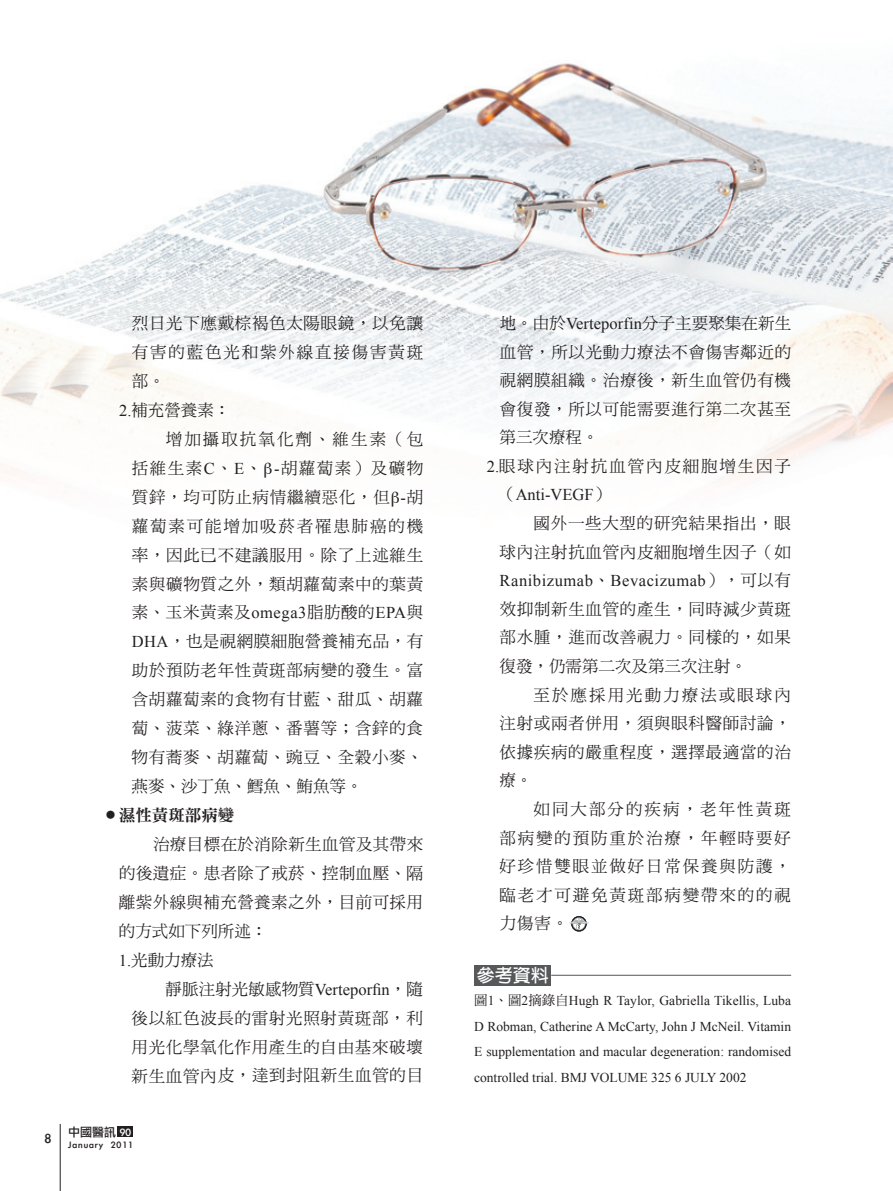
<style>
.page{position:relative;width:893px;height:1191px;background:#fff}
.page>*{position:absolute;margin:0;border:0;box-sizing:border-box;transform-origin:0 0}
.t1{font:700 18px "Lin Gothic";color:#fff}
.t2{font:16.5px/28.7px "DF Ming Std W5";letter-spacing:.04em;color:#231f20;text-align:justify}
.t3{font:16.5px "DF Ming Std W5";letter-spacing:.11em;color:#231f20}
.t4{font:16.5px "Times New Roman";letter-spacing:.035em;color:#231f20}
.t5{font:16.5px "DF Ming Std W5";letter-spacing:.005em;color:#231f20}
.t6{font:16.5px "DF Ming Std W5";letter-spacing:.09em;color:#231f20}
.t7{font:16.5px "DF Ming Std W5";letter-spacing:.125em;color:#231f20}
.t8{font:16.5px "DF Ming Std W5";color:#231f20}
.t9{font:16.5px "Times New Roman";color:#231f20}
.t10{font:16.5px "DF Ming Std W9";color:#231f20}
.t11{font:15px "Li Gothic Med";color:#231f20}
.t12{font:13.5px/25.7px "Times New Roman";color:#231f20;text-align:justify}
.t13{font:12px "Li Gothic Med";color:#231f20}
.t14{font:10.5px "Li Gothic Med";letter-spacing:.09em;color:#231f20}
.s1{font-family:"Times New Roman"}
.s2{color:#fff}
.s3{font-family:"DF Ming Std W5"}
</style>
<div class="page">
<img style="left:0;top:63px;width:893px;height:421px">
<svg style="left:571px;top:916px;width:16px;height:15px"></svg>
<svg style="left:569px;top:917px;width:20px;height:13px"></svg>
<div style="left:474px;top:965px;width:77px;height:20px;background:#57585a"></div>
<hr style="left:551px;top:975px;width:240px;height:1px;background:#57585a">
<div style="left:118px;top:1126px;width:15px;height:11px;background:#231f20"></div>
<hr style="left:60px;top:1124px;width:1px;height:67px;background:#231f20">
<svg style="left:265px;top:462px;width:7px;height:15px"></svg>
<p class="t2" style="left:132px;top:308px;width:293px">烈日光下應戴棕褐色太陽眼鏡，以免讓</p>
<p class="t3" style="left:132px;top:343px;width:293px">有害的藍色光和紫外線直接傷害黃斑</p>
<p class="t2" style="left:132px;top:366px;width:34px">部。</p>
<p class="t2" style="left:119px;top:395px;width:113px"><span class="s1">2.</span>補充營養素：</p>
<p class="t7" style="left:166px;top:430px;width:259px">增加攝取抗氧化劑、維生素（包</p>
<p class="t6" style="left:132px;top:459px;width:293px">括維生素<span class="s1">C</span>、<span class="s1">E</span>、 <span class="s1">-</span>胡蘿蔔素）及礦物</p>
<p class="t2" style="left:132px;top:482px;width:293px">質鋅，均可防止病情繼續惡化，但 <span class="s1">-</span>胡</p>
<p class="t3" style="left:132px;top:517px;width:293px">蘿蔔素可能增加吸菸者罹患肺癌的機</p>
<p class="t2" style="left:132px;top:540px;width:293px">率，因此已不建議服用。除了上述維生</p>
<p class="t2" style="left:132px;top:569px;width:293px">素與礦物質之外，類胡蘿蔔素中的葉黃</p>
<p class="t2" style="left:132px;top:598px;width:293px">素、玉米黃素及<span class="s1">omega3</span>脂肪酸的<span class="s1">EPA</span>與</p>
<p class="t2" style="left:132px;top:627px;width:293px"><span class="s1">DHA</span>，也是視網膜細胞營養補充品，有</p>
<p class="t2" style="left:132px;top:656px;width:293px">助於預防老年性黃斑部病變的發生。富</p>
<p class="t2" style="left:132px;top:685px;width:293px">含胡蘿蔔素的食物有甘藍、甜瓜、胡蘿</p>
<p class="t2" style="left:132px;top:713px;width:293px">蔔、菠菜、綠洋蔥、番薯等；含鋅的食</p>
<p class="t2" style="left:132px;top:742px;width:293px">物有蕎麥、胡蘿蔔、豌豆、全穀小麥、</p>
<p class="t8" style="left:132px;top:777px;width:233px">燕麥、沙丁魚、鱈魚、鮪魚等。</p>
<p class="t10" style="left:106px;top:806px;width:130px"><sup>●</sup> 濕性黃斑部病變</p>
<p class="t2" style="left:119px;top:829px;width:306px;text-align:left;text-indent:34px">治療目標在於消除新生血管及其帶來的後遺症。患者除了戒菸、控制血壓、隔離紫外線與補充營養素之外，目前可採用的方式如下列所述：<br><span class="s1">1.</span>光動力療法</p>
<p class="t2" style="left:131px;top:974px;width:293px;text-indent:34px">靜脈注射光敏感物質<span class="s1">Verteporfin</span>，隨後以紅色波長的雷射光照射黃斑部，利用光化學氧化作用產生的自由基來破壞新生血管內皮，達到封阻新生血管的目</p>
<p class="t11" style="left:45px;top:1130px;width:8px">8</p>
<p class="t13" style="left:68px;top:1125px;width:64px">中國醫訊 <span class="s2">90</span></p>
<p class="t14" style="left:68px;top:1139px;width:66px">January 2011</p>
<p class="t5" style="left:500px;top:314px;width:293px">地。由於<span class="s1">Verteporfin</span>分子主要聚集在新生</p>
<p class="t2" style="left:500px;top:337px;width:293px">血管，所以光動力療法不會傷害鄰近的</p>
<p class="t2" style="left:500px;top:365px;width:293px">視網膜組織。治療後，新生血管仍有機</p>
<p class="t2" style="left:500px;top:394px;width:293px">會復發，所以可能需要進行第二次甚至</p>
<p class="t2" style="left:500px;top:423px;width:100px">第三次療程。</p>
<p class="t3" style="left:487px;top:457px;width:306px"><span class="s1">2.</span>眼球內注射抗血管內皮細胞增生因子</p>
<p class="t9" style="left:499px;top:484px;width:112px"><span class="s3">（</span>Anti-VEGF<span class="s3">）</span></p>
<p class="t2" style="left:500px;top:508px;width:293px;text-align:right">國外一些大型的研究結果指出，眼<br>球內注射抗血管內皮細胞增生因子（如</p>
<p class="t4" style="left:500px;top:569px;width:293px">Ranibizumab<span class="s3">、</span>Bevacizumab<span class="s3">），可以有</span></p>
<p class="t2" style="left:500px;top:594px;width:293px">效抑制新生血管的產生，同時減少黃斑部水腫，進而改善視力。同樣的，如果復發，仍需第二次及第三次注射。</p>
<p class="t2" style="left:499px;top:680px;width:293px;text-indent:34px">至於應採用光動力療法或眼球內注射或兩者併用，須與眼科醫師討論，依據疾病的嚴重程度，選擇最適當的治療。</p>
<p class="t2" style="left:499px;top:794px;width:293px;text-indent:34px">如同大部分的疾病，老年性黃斑部病變的預防重於治療，年輕時要好好珍惜雙眼並做好日常保養與防護，臨老才可避免黃斑部病變帶來的的視力傷害。</p>
<p class="t1" style="left:477px;top:966px;width:73px">參考資料</p>
<p class="t12" style="left:474px;top:987px;width:318px"><span class="s3">圖</span>1<span class="s3">、圖</span>2<span class="s3">摘錄自</span>Hugh R Taylor, Gabriella Tikellis, Luba D Robman, Catherine A McCarty, John J McNeil. Vitamin E supplementation and macular degeneration: randomised controlled trial. BMJ VOLUME 325 6 JULY 2002</p>
</div>
